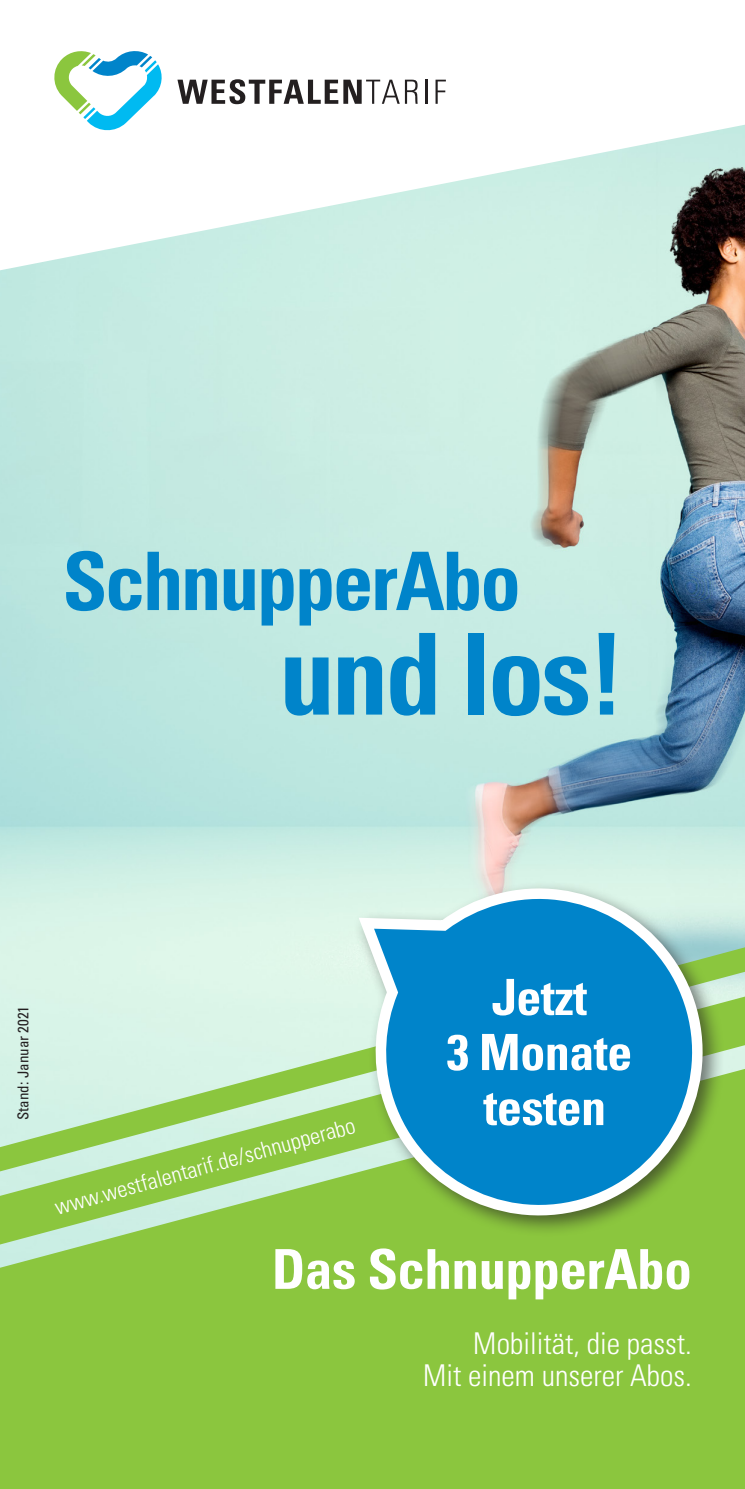
<style>
.page{position:relative;width:745px;height:1489px;background:#fff}
.page>*{position:absolute;margin:0;border:0;box-sizing:border-box;transform-origin:0 0}
.Taboverline_weiß{font:700 condensed 113px "Univers LT Pro";letter-spacing:-.03em;color:#0084ca}
.Taboverline_weiß-2{font:700 condensed 80.75px "Univers LT Pro";letter-spacing:-.03em;color:#0084ca}
.Titel-Headline_22_26{font:700 condensed 55px "Univers LT Pro";letter-spacing:-.01em;color:#fff}
.Titel-Headline_22_26-2{font:700 condensed 50px "Univers LT Pro";letter-spacing:-.01em;color:#fff}
.Titel-Headline_22_26-3{font:300 condensed 30px/32.5px "Univers LT Pro";color:#fff;text-align:right}
.Titel-Subline_12_26p{font:300 condensed 22.5px "Univers LT Pro";color:#fff}
.Webseite_10pt{font:condensed 15px "Univers LT Pro";color:#231f20}
</style>
<div class="page">
<img style="left:0;top:270px;width:744px;height:677px">
<svg style="left:2px;top:79px;width:742px;height:191px"></svg>
<div style="left:0;top:947px;width:744px;height:49px;background:#def6e9"></div>
<div style="left:0;top:996px;width:744px;height:72px;background:#d9f4e8"></div>
<svg style="left:0;top:1068px;width:744px;height:420px;background:#93cb51"></svg>
<div style="left:352px;top:880px;width:372px;height:357px;background:#231f20;opacity:.6"></div>
<svg style="left:351px;top:876px;width:363px;height:351px;background:#4ca7ba"></svg>
<hr style="left:425px;top:80px;width:2px;height:24px;background:#231f20">
<svg style="left:435px;top:80px;width:10px;height:24px"></svg>
<svg style="left:177px;top:79px;width:240px;height:25px"></svg>
<svg style="left:52px;top:51px;width:112px;height:81px"></svg>
<p class="Taboverline_weiß-2" style="left:62px;top:531px;width:459px">SchnupperAbo</p>
<p class="Taboverline_weiß" style="left:278px;top:605px;width:348px">und los!</p>
<p class="Webseite_10pt" style="left:14px;top:1119px;width:116px;rotate:-90deg">Stand: Januar 2021</p>
<p class="Titel-Subline_12_26p" style="left:51px;top:1191px;width:311px;rotate:-15deg">www.westfalentarif.de/schnupperabo</p>
<p class="Titel-Headline_22_26-2" style="left:491px;top:966px;width:97px">Jetzt</p>
<p class="Titel-Headline_22_26-2" style="left:446px;top:1021px;width:187px">3 Monate</p>
<p class="Titel-Headline_22_26-2" style="left:483px;top:1076px;width:124px">testen</p>
<p class="Titel-Headline_22_26" style="left:271px;top:1235px;width:421px">Das SchnupperAbo</p>
<p class="Titel-Headline_22_26-3" style="left:423px;top:1325px;width:270px">Mobilität, die passt.<br>Mit einem unserer Abos.</p>
</div>
